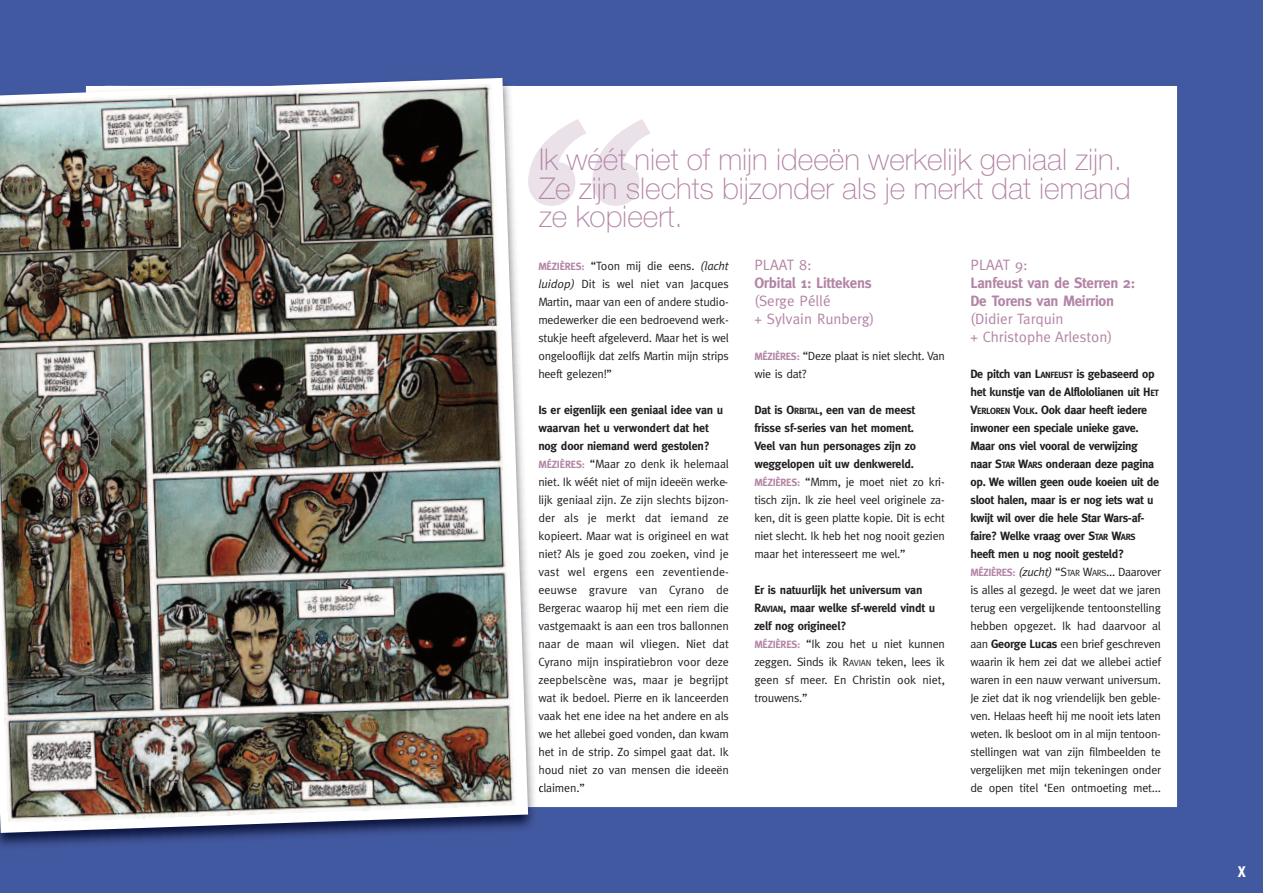
<style>
.page{position:relative;width:1263px;height:893px;background:#4159a0}
.page>*{position:absolute;margin:0;border:0;box-sizing:border-box;transform-origin:0 0}
.t1{font:100 30px/28.5px "Helvetica Neue";color:#b384a5}
.t2{font:15px/18px "Meta";color:#b384a5}
.t3{font:700 15px/18px "Meta";letter-spacing:-.015em;color:#b384a5}
.t4{font:700 condensed 15px "Helvetica Neue";color:#fff}
.t5{font:12px/18px "Meta";letter-spacing:-.02em;color:#231f20}
.s1{font-weight:700;font-size:10.5px;color:#b384a5}
.s2{font-style:italic}
.s3{font-weight:700}
.s4{font-weight:700;font-size:9px}
.s5{font-size:9px}
</style>
<div class="page">
<div style="left:86px;top:86px;width:1091px;height:721px;background:#fff"></div>
<svg style="left:541px;top:119px;width:109px;height:87px"></svg>
<img style="left:0;top:77px;width:541px;height:770px">
<img style="left:528px;top:85px;width:12px;height:723px">
<svg style="left:0;top:78px;width:528px;height:755px"></svg>
<img style="left:0;top:84px;width:517px;height:738px">
<h1 class="t1" style="left:539px;top:148px;width:593px">Ik wéét niet of mijn ideeën werkelijk geniaal zijn.<br>Ze zijn slechts bijzonder als je merkt dat iemand ze kopieert.</h1>
<p class="t5" style="left:538px;top:257px;width:192px;text-align:justify"><span class="s1">MÉZIÈRES:</span> “Toon mij die eens. <span class="s2">(lacht luidop)</span> Dit is wel niet van Jacques Martin, maar van een of andere studio&shy;medewerker die een bedroevend werk&shy;stukje heeft afgeleverd. Maar het is wel ongelooflijk dat zelfs Martin mijn strips heeft gelezen!”</p>
<p class="t5" style="left:538px;top:401px;width:192px"><span class="s3">Is er eigenlijk een geniaal idee van u waarvan het u verwondert dat het nog door niemand werd gestolen?<br></span><span class="s1">MÉZIÈRES:</span> “Maar zo denk ik helemaal niet. Ik wéét niet of mijn ideeën werke&shy;lijk geniaal zijn. Ze zijn slechts bijzon&shy;der als je merkt dat iemand ze kopieert. Maar wat is origineel en wat niet? Als je goed zou zoeken, vind je vast wel ergens een zeventiende&shy;eeuwse gravure van Cyrano de Bergerac waarop hij met een riem die vastgemaakt is aan een tros ballonnen naar de maan wil vliegen. Niet dat Cyrano mijn inspiratiebron voor deze zeepbelscène was, maar je begrijpt wat ik bedoel. Pierre en ik lanceerden vaak het ene idee na het andere en als we het allebei goed vonden, dan kwam het in de strip. Zo simpel gaat dat. Ik houd niet zo van mensen die ideeën claimen.”</p>
<p class="t2" style="left:754px;top:256px;width:59px">PLAAT 8:</p>
<p class="t3" style="left:754px;top:274px;width:119px">Orbital 1: Littekens</p>
<p class="t2" style="left:754px;top:292px;width:121px">(Serge Péllé<br>+ Sylvain Runberg)</p>
<p class="t5" style="left:754px;top:347px;width:192px"><span class="s1">MÉZIÈRES:</span> “Deze plaat is niet slecht. Van wie is dat?</p>
<p class="t5" style="left:754px;top:401px;width:192px"><span class="s3">Dat is O</span><span class="s4">RBITAL</span><span class="s3">, een van de meest<br>frisse sf-series van het moment.<br>Veel van hun personages zijn zo weggelopen uit uw denkwereld.<br></span><span class="s1">MÉZIÈRES:</span> “Mmm, je moet niet zo kri&shy;tisch zijn. Ik zie heel veel originele za&shy;ken, dit is geen platte kopie. Dit is echt niet slecht. Ik heb het nog nooit gezien maar het interesseert me wel.”</p>
<p class="t5" style="left:754px;top:581px;width:192px"><span class="s3">Er is natuurlijk het universum van<br>R</span><span class="s4">AVIAN</span><span class="s3">, maar welke sf-wereld vindt u zelf nog origineel?<br></span><span class="s1">MÉZIÈRES:</span> “Ik zou het u niet kunnen zeggen. Sinds ik R<span class="s5">AVIAN</span> teken, lees ik geen sf meer. En Christin ook niet, trouwens.”</p>
<p class="t2" style="left:970px;top:256px;width:59px">PLAAT 9:</p>
<p class="t3" style="left:970px;top:274px;width:166px">Lanfeust van de Sterren 2:<br>De Torens van Meirrion</p>
<p class="t2" style="left:970px;top:310px;width:143px">(Didier Tarquin<br>+ Christophe Arleston)</p>
<p class="t5" style="left:970px;top:365px;width:192px"><span class="s3">De pitch van L</span><span class="s4">ANFEUST</span> <span class="s3">is gebaseerd op het kunstje van de Alflololianen uit H</span><span class="s4">ET </span><span class="s3">V</span><span class="s4">ERLOREN</span> <span class="s3">V</span><span class="s4">OLK</span><span class="s3">. Ook daar heeft iedere inwoner een speciale unieke gave.<br>Maar ons viel vooral de verwijzing naar S</span><span class="s4">TAR</span> <span class="s3">W</span><span class="s4">ARS</span> <span class="s3">onderaan deze pagina op. We willen geen oude koeien uit de sloot halen, maar is er nog iets wat u kwijt wil over die hele Star Wars-af&shy;faire? Welke vraag over S</span><span class="s4">TAR</span> <span class="s3">W</span><span class="s4">ARS </span><span class="s3">heeft men u nog nooit gesteld?<br></span><span class="s1">MÉZIÈRES:</span> <span class="s2">(zucht)</span> “S<span class="s5">TAR</span> W<span class="s5">ARS</span>... Daarover is alles al gezegd. Je weet dat we jaren terug een vergelijkende tentoonstelling hebben opgezet. Ik had daarvoor al aan <span class="s3">George Lucas</span> een brief geschreven waarin ik hem zei dat we allebei actief waren in een nauw verwant universum.<br>Je ziet dat ik nog vriendelijk ben geble&shy;ven. Helaas heeft hij me nooit iets laten weten. Ik besloot om in al mijn tentoon&shy;stellingen wat van zijn filmbeelden te vergelijken met mijn tekeningen onder de open titel ‘Een ontmoeting met...</p>
<p class="t4" style="left:1238px;top:863px;width:10px">X</p>
</div>
